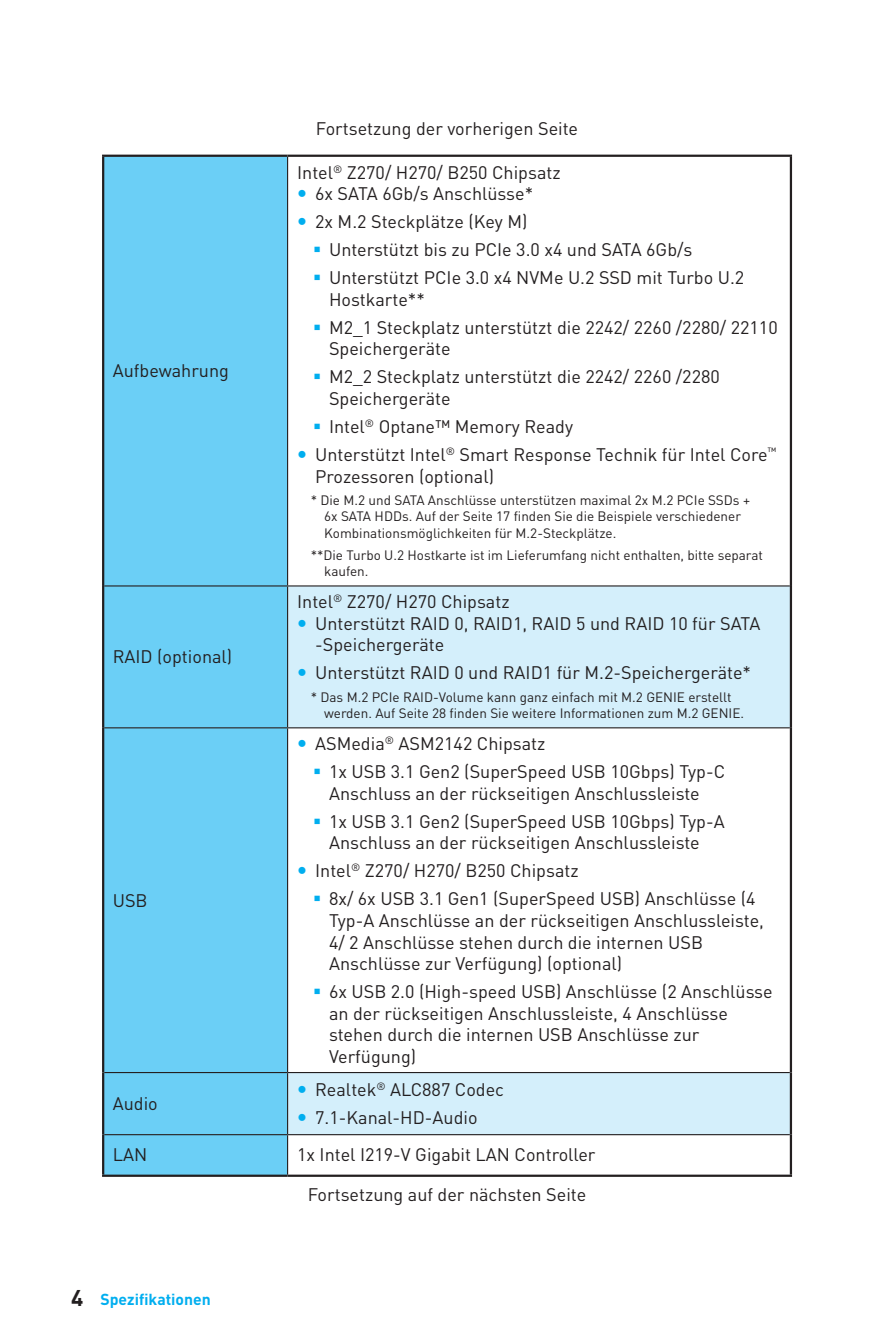
<style>
.page{position:relative;width:893px;height:1340px;background:#fff}
.page>*{position:absolute;margin:0;border:0;box-sizing:border-box;transform-origin:0 0}
.t1{font:18px/21.6px "DIN Pro";color:#231f20}
.t2{font:700 15.75px "DIN Pro";color:#00aeef}
.t3{font:13.5px/16.2px "DIN Pro";color:#231f20}
.s1{font-size:22.5px;color:#231f20}
</style>
<div class="page">
<div style="left:104px;top:157px;width:183px;height:1017px;background:#6bcff6"></div>
<div style="left:104px;top:586px;width:183px;height:548px;background:#6bcff6"></div>
<svg style="left:288px;top:586px;width:502px;height:548px"></svg>
<hr style="left:104px;top:585px;width:184px;height:1px;background:#231f20">
<hr style="left:288px;top:585px;width:502px;height:1px;background:#231f20">
<hr style="left:104px;top:727px;width:184px;height:1px;background:#231f20">
<hr style="left:288px;top:727px;width:502px;height:1px;background:#231f20">
<hr style="left:288px;top:1071px;width:502px;height:2px;background:#231f20">
<hr style="left:288px;top:1134px;width:502px;height:1px;background:#231f20">
<hr style="left:104px;top:1071px;width:184px;height:2px;background:#231f20">
<hr style="left:104px;top:1134px;width:184px;height:1px;background:#231f20">
<hr style="left:790px;top:157px;width:2px;height:429px;background:#231f20">
<hr style="left:790px;top:586px;width:2px;height:142px;background:#231f20">
<hr style="left:790px;top:728px;width:2px;height:344px;background:#231f20">
<hr style="left:790px;top:1072px;width:2px;height:62px;background:#231f20">
<hr style="left:790px;top:1134px;width:2px;height:40px;background:#231f20">
<hr style="left:102px;top:1174px;width:186px;height:2px;background:#231f20">
<hr style="left:288px;top:1174px;width:504px;height:2px;background:#231f20">
<hr style="left:102px;top:157px;width:2px;height:429px;background:#231f20">
<hr style="left:102px;top:586px;width:2px;height:142px;background:#231f20">
<hr style="left:102px;top:728px;width:2px;height:344px;background:#231f20">
<hr style="left:102px;top:1072px;width:2px;height:62px;background:#231f20">
<hr style="left:102px;top:1134px;width:2px;height:40px;background:#231f20">
<hr style="left:287px;top:157px;width:1px;height:428px;background:#231f20">
<hr style="left:287px;top:586px;width:1px;height:141px;background:#231f20">
<hr style="left:287px;top:728px;width:1px;height:343px;background:#231f20">
<hr style="left:287px;top:1073px;width:1px;height:61px;background:#231f20">
<hr style="left:287px;top:1135px;width:1px;height:39px;background:#231f20">
<hr style="left:102px;top:155px;width:186px;height:2px;background:#231f20">
<hr style="left:288px;top:155px;width:504px;height:2px;background:#231f20">
<svg style="left:299px;top:619px;width:7px;height:8px"></svg>
<svg style="left:299px;top:669px;width:7px;height:7px"></svg>
<svg style="left:299px;top:740px;width:7px;height:7px"></svg>
<svg style="left:315px;top:769px;width:5px;height:5px"></svg>
<svg style="left:315px;top:818px;width:5px;height:5px"></svg>
<svg style="left:299px;top:867px;width:7px;height:7px"></svg>
<svg style="left:315px;top:896px;width:5px;height:5px"></svg>
<svg style="left:315px;top:988px;width:5px;height:6px"></svg>
<svg style="left:299px;top:1085px;width:7px;height:7px"></svg>
<svg style="left:299px;top:1113px;width:7px;height:7px"></svg>
<p class="t1" style="left:113px;top:359px;width:118px">Aufbewahrung</p>
<p class="t1" style="left:113px;top:645px;width:121px">RAID (optional)</p>
<p class="t1" style="left:113px;top:888px;width:36px">USB</p>
<p class="t1" style="left:113px;top:1091px;width:47px">Audio</p>
<p class="t1" style="left:316px;top:117px;width:264px">Fortsetzung der vorherigen Seite</p>
<p class="t1" style="left:297px;top:160px;width:265px;text-align:center">Intel<sup>®</sup> Z270/ H270/ B250 Chipsatz<br>6x SATA 6Gb/s Anschlüsse*</p>
<p class="t1" style="left:329px;top:207px;width:417px;line-height:27.9px;text-indent:-14px">2x M.2 Steckplätze (Key M)<br>Unterstützt bis zu PCIe 3.0 x4 und SATA 6Gb/s<br>Unterstützt PCIe 3.0 x4 NVMe U.2 SSD mit Turbo U.2</p>
<p class="t1" style="left:329px;top:284px;width:450px;line-height:27.9px">Hostkarte**<br>M2_1 Steckplatz unterstützt die 2242/ 2260 /2280/ 22110</p>
<p class="t1" style="left:329px;top:334px;width:392px;line-height:27.9px">Speichergeräte<br>M2_2 Steckplatz unterstützt die 2242/ 2260 /2280</p>
<p class="t1" style="left:329px;top:387px;width:123px">Speichergeräte</p>
<p class="t1" style="left:329px;top:415px;width:246px">Intel<sup>®</sup> Optane™ Memory Ready</p>
<p class="t1" style="left:315px;top:443px;width:463px">Unterstützt Intel<sup>®</sup> Smart Response Technik für Intel Core<sup>™</sup></p>
<p class="t1" style="left:315px;top:464px;width:180px">Prozessoren (optional)</p>
<p class="t3" style="left:324px;top:491px;width:427px;text-indent:-14px">* Die M.2 und SATA Anschlüsse unterstützen maximal 2x M.2 PCIe SSDs +<br>6x SATA HDDs. Auf der Seite 17 finden Sie die Beispiele verschiedener<br>Kombinationsmöglichkeiten für M.2-Steckplätze.</p>
<p class="t3" style="left:324px;top:546px;width:440px;text-indent:-14px">**Die Turbo U.2 Hostkarte ist im Lieferumfang nicht enthalten, bitte separat kaufen.</p>
<p class="t1" style="left:315px;top:590px;width:447px;text-indent:-18px">Intel<sup>®</sup> Z270/ H270 Chipsatz<br>Unterstützt RAID 0, RAID1, RAID 5 und RAID 10 für SATA -Speichergeräte</p>
<p class="t1" style="left:315px;top:661px;width:437px">Unterstützt RAID 0 und RAID1 für M.2-Speichergeräte*</p>
<p class="t3" style="left:324px;top:688px;width:421px;text-indent:-14px">* Das M.2 PCIe RAID-Volume kann ganz einfach mit M.2 GENIE erstellt werden. Auf Seite 28 finden Sie weitere Informationen zum M.2 GENIE.</p>
<p class="t1" style="left:329px;top:729px;width:398px;line-height:27.9px;text-indent:-14px">ASMedia<sup>®</sup> ASM2142 Chipsatz<br>1x USB 3.1 Gen2 (SuperSpeed USB 10Gbps) Typ-C</p>
<p class="t1" style="left:329px;top:778px;width:397px;line-height:27.9px">Anschluss an der rückseitigen Anschlussleiste<br>1x USB 3.1 Gen2 (SuperSpeed USB 10Gbps) Typ-A</p>
<p class="t1" style="left:315px;top:828px;width:386px;line-height:27.9px;text-indent:14px">Anschluss an der rückseitigen Anschlussleiste<br>Intel<sup>®</sup> Z270/ H270/ B250 Chipsatz</p>
<p class="t1" style="left:329px;top:887px;width:436px">8x/ 6x USB 3.1 Gen1 (SuperSpeed USB) Anschlüsse (4<br>Typ-A Anschlüsse an der rückseitigen Anschlussleiste, 4/ 2 Anschlüsse stehen durch die internen USB Anschlüsse zur Verfügung) (optional)</p>
<p class="t1" style="left:329px;top:980px;width:445px">6x USB 2.0 (High-speed USB) Anschlüsse (2 Anschlüsse an der rückseitigen Anschlussleiste, 4 Anschlüsse stehen durch die internen USB Anschlüsse zur Verfügung)</p>
<p class="t1" style="left:315px;top:1074px;width:190px;line-height:27.9px">Realtek<sup>®</sup> ALC887 Codec<br>7.1-Kanal-HD-Audio</p>
<p class="t1" style="left:113px;top:1143px;width:36px">LAN</p>
<p class="t1" style="left:297px;top:1143px;width:300px">1x Intel I219-V Gigabit LAN Controller</p>
<p class="t1" style="left:308px;top:1183px;width:280px">Fortsetzung auf der nächsten Seite</p>
<p class="t2" style="left:71px;top:1288px;width:141px"><span class="s1">4</span> Spezifikationen</p>
</div>
